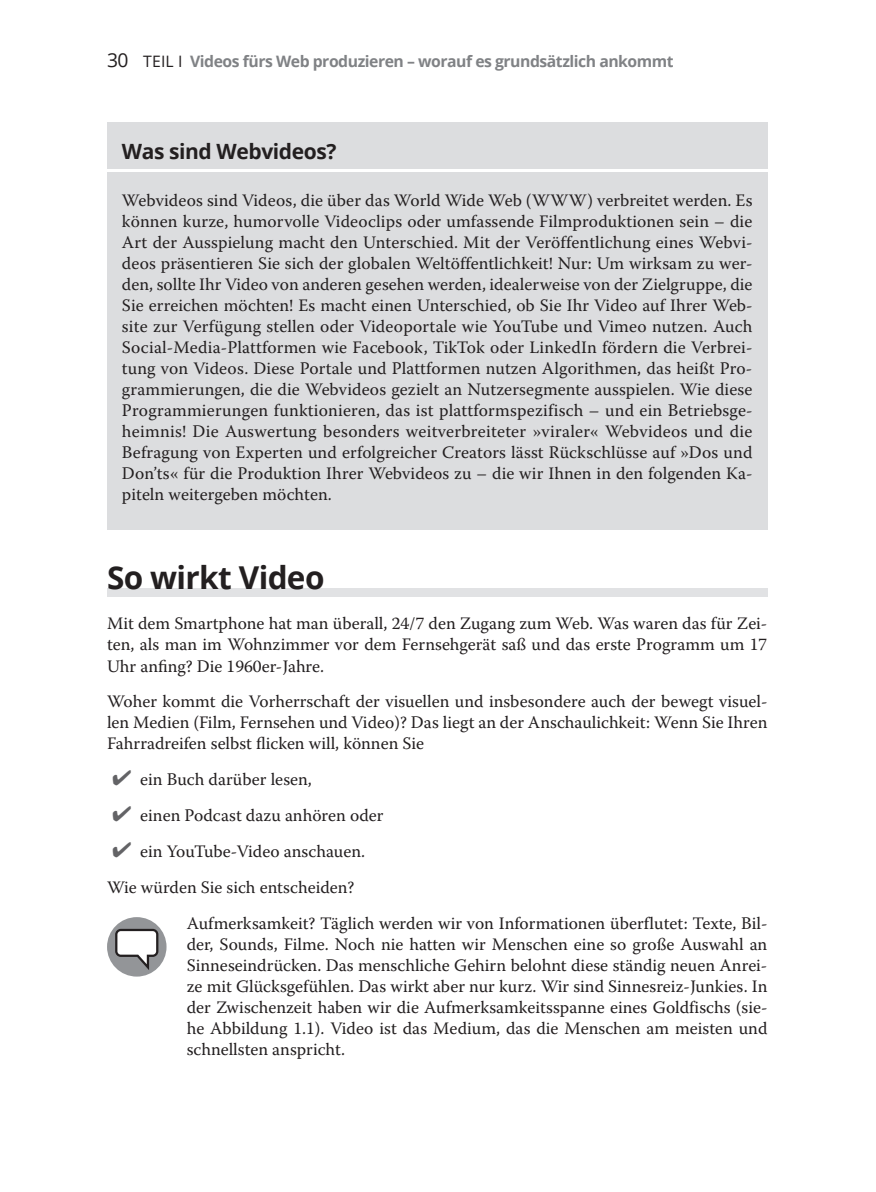
<style>
.page{position:relative;width:876px;height:1192px;background:#fff}
.page>*{position:absolute;margin:0;border:0;box-sizing:border-box;transform-origin:0 0}
.t1{font:700 31.5px "Open Sans";letter-spacing:-.02em;color:#231f20}
.t2{font:700 21px "Open Sans";letter-spacing:-.02em;color:#231f20}
.t3{font:17.5px/21px "Warnock Pro";color:#231f20;text-align:justify}
.t4{font:700 15.75px "Open Sans";letter-spacing:-.03em;color:#808285}
.s1{font-weight:400;font-size:19.25px;color:#231f20}
.s2{font-weight:400;color:#231f20}
.s3{color:#636366}
</style>
<div class="page">
<div style="left:107px;top:122px;width:660px;height:66px;background:#dcdddf"></div>
<hr style="left:92px;top:169px;width:675px;height:4px;background:#fff">
<div style="left:107px;top:172px;width:660px;height:357px;background:#dcdddf"></div>
<div style="left:107px;top:588px;width:660px;height:9px;background:#e1e2e4"></div>
<div style="left:107px;top:917px;width:59px;height:59px;background:#939598;border-radius:50%"></div>
<svg style="left:115px;top:928px;width:43px;height:42px"></svg>
<p class="t4" style="left:107px;top:50px;width:568px"><span class="s1">30</span> <span class="s2">TEIL I</span> Videos fürs Web produzieren – worauf es grundsätzlich ankommt</p>
<p class="t2" style="left:122px;top:136px;width:216px">Was sind Webvideos?</p>
<p class="t3" style="left:122px;top:189px;width:632px">Webvideos sind Videos, die über das World Wide Web (WWW) verbreitet werden. Es können kurze, humorvolle Videoclips oder umfassende Filmproduktionen sein – die Art der Ausspielung macht den Unterschied. Mit der Veröffentlichung eines Webvi&shy;deos präsentieren Sie sich der globalen Weltöffentlichkeit! Nur: Um wirksam zu wer&shy;den, sollte Ihr Video von anderen gesehen werden, idealerweise von der Zielgruppe, die Sie erreichen möchten! Es macht einen Unterschied, ob Sie Ihr Video auf Ihrer Web&shy;site zur Verfügung stellen oder Videoportale wie YouTube und Vimeo nutzen. Auch Social-Media-Plattformen wie Facebook, TikTok oder LinkedIn fördern die Verbrei&shy;tung von Videos. Diese Portale und Plattformen nutzen Algorithmen, das heißt Pro&shy;grammierungen, die die Webvideos gezielt an Nutzersegmente ausspielen. Wie diese Programmierungen funktionieren, das ist plattformspezifisch – und ein Betriebsge&shy;heimnis! Die Auswertung besonders weitverbreiteter »viraler« Webvideos und die Befragung von Experten und erfolgreicher Creators lässt Rückschlüsse auf »Dos und Don’ts« für die Produktion Ihrer Webvideos zu – die wir Ihnen in den folgenden Ka&shy;piteln weitergeben möchten.</p>
<h1 class="t1" style="left:107px;top:555px;width:219px">So wirkt Video</h1>
<p class="t3" style="left:107px;top:613px;width:661px">Mit dem Smartphone hat man überall, 24/7 den Zugang zum Web. Was waren das für Zei&shy;ten, als man im Wohnzimmer vor dem Fernsehgerät saß und das erste Programm um 17<br>Uhr anfing? Die 1960er-Jahre.</p>
<p class="t3" style="left:107px;top:690px;width:661px">Woher kommt die Vorherrschaft der visuellen und insbesondere auch der bewegt visuel&shy;len Medien (Film, Fernsehen und Video)? Das liegt an der Anschaulichkeit: Wenn Sie Ihren Fahrradreifen selbst flicken will, können Sie</p>
<p class="t3" style="left:112px;top:768px;width:201px"><span class="s3">✔</span> ein Buch darüber lesen,</p>
<p class="t3" style="left:112px;top:804px;width:272px"><span class="s3">✔</span> einen Podcast dazu anhören oder</p>
<p class="t3" style="left:112px;top:840px;width:254px"><span class="s3">✔</span> ein YouTube-Video anschauen.</p>
<p class="t3" style="left:107px;top:876px;width:249px">Wie würden Sie sich entscheiden?</p>
<p class="t3" style="left:187px;top:912px;width:582px">Aufmerksamkeit? Täglich werden wir von Informationen überflutet: Texte, Bil-</p>
<p class="t3" style="left:187px;top:933px;width:582px">der, Sounds, Filme. Noch nie hatten wir Menschen eine so große Auswahl an Sinneseindrücken. Das menschliche Gehirn belohnt diese ständig neuen Anrei&shy;ze mit Glücksgefühlen. Das wirkt aber nur kurz. Wir sind Sinnesreiz-Junkies. In der Zwischenzeit haben wir die Aufmerksamkeitsspanne eines Goldfischs (sie&shy;he Abbildung 1.1). Video ist das Medium, das die Menschen am meisten und schnellsten anspricht.</p>
</div>
